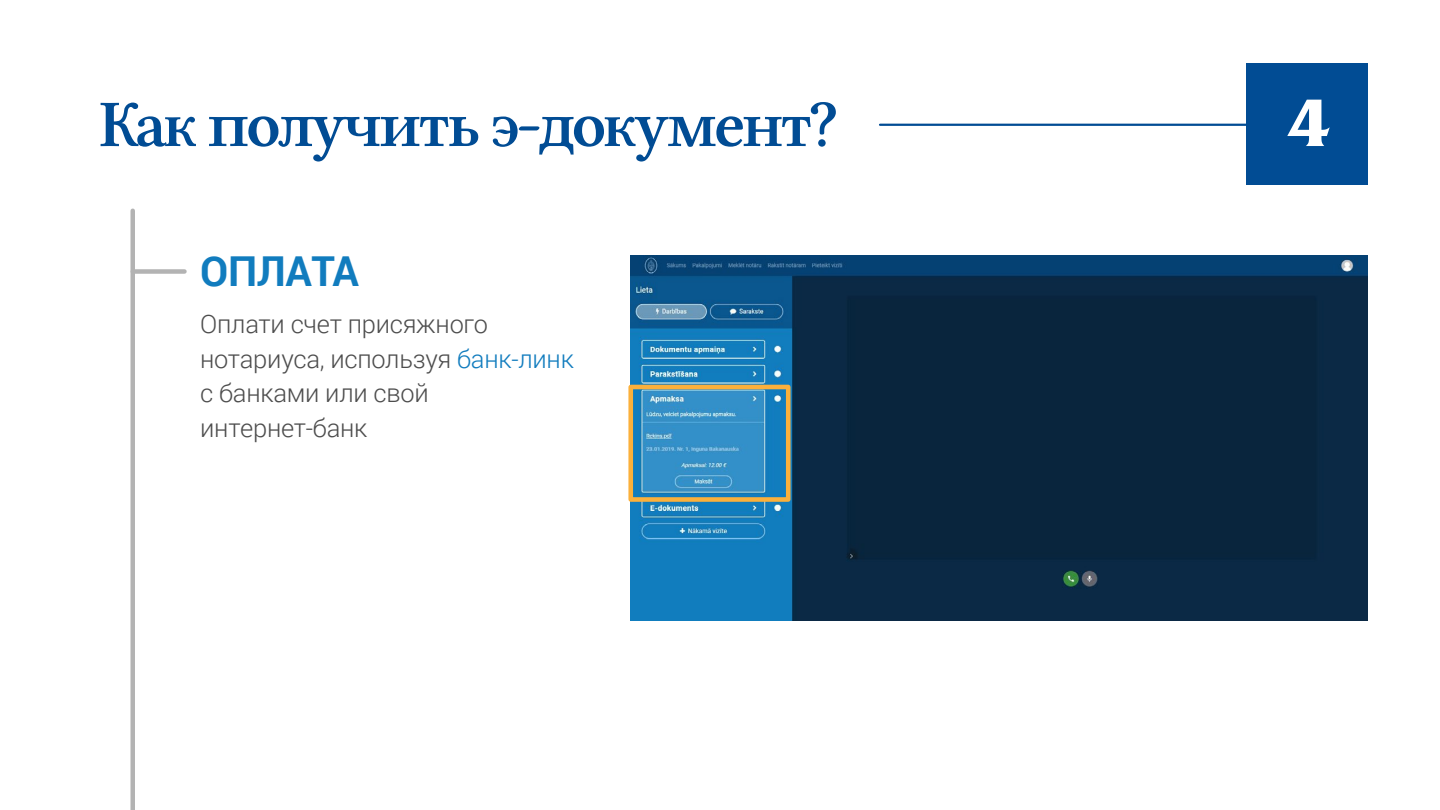
<style>
.page{position:relative;width:1440px;height:810px;background:#fff}
.page>*{position:absolute;margin:0;border:0;box-sizing:border-box;transform-origin:0 0}
.t1{font:66.75px "Lin Libertine B";letter-spacing:-.05em;color:#014c94}
.t2{font:700 66.75px "Friz Quadrata Com";color:#fff}
.t3{font:700 41.25px "Roboto";letter-spacing:-.01em;color:#117cbe}
.t4{font:300 25.5px/34.5px "Roboto";letter-spacing:-.01em;color:#4d4d4d}
.s1{color:#117cbe}
</style>
<div class="page">
<div style="left:1246px;top:64px;width:122px;height:121px;background:#014c94"></div>
<hr style="left:880px;top:124px;width:458px;height:2px;background:#014c94">
<div style="left:130px;top:211px;width:5px;height:599px;background:#b3b3b3"></div>
<div style="left:133px;top:269px;width:51px;height:5px;background:#b3b3b3"></div>
<img style="left:631px;top:256px;width:737px;height:365px">
<div style="left:628px;top:385px;width:163px;height:117px;border:5px solid #fbb03b"></div>
<h1 class="t1" style="left:99px;top:86px;width:740px">Как получить э-документ?</h1>
<h1 class="t2" style="left:1288px;top:82px;width:43px">4</h1>
<h2 class="t3" style="left:200px;top:242px;width:160px">ОПЛАТА</h2>
<p class="t4" style="left:200px;top:306px;width:375px">Оплати счет присяжного нотариуса, используя <span class="s1">банк-линк </span>с банками или свой интернет-банк</p>
</div>
